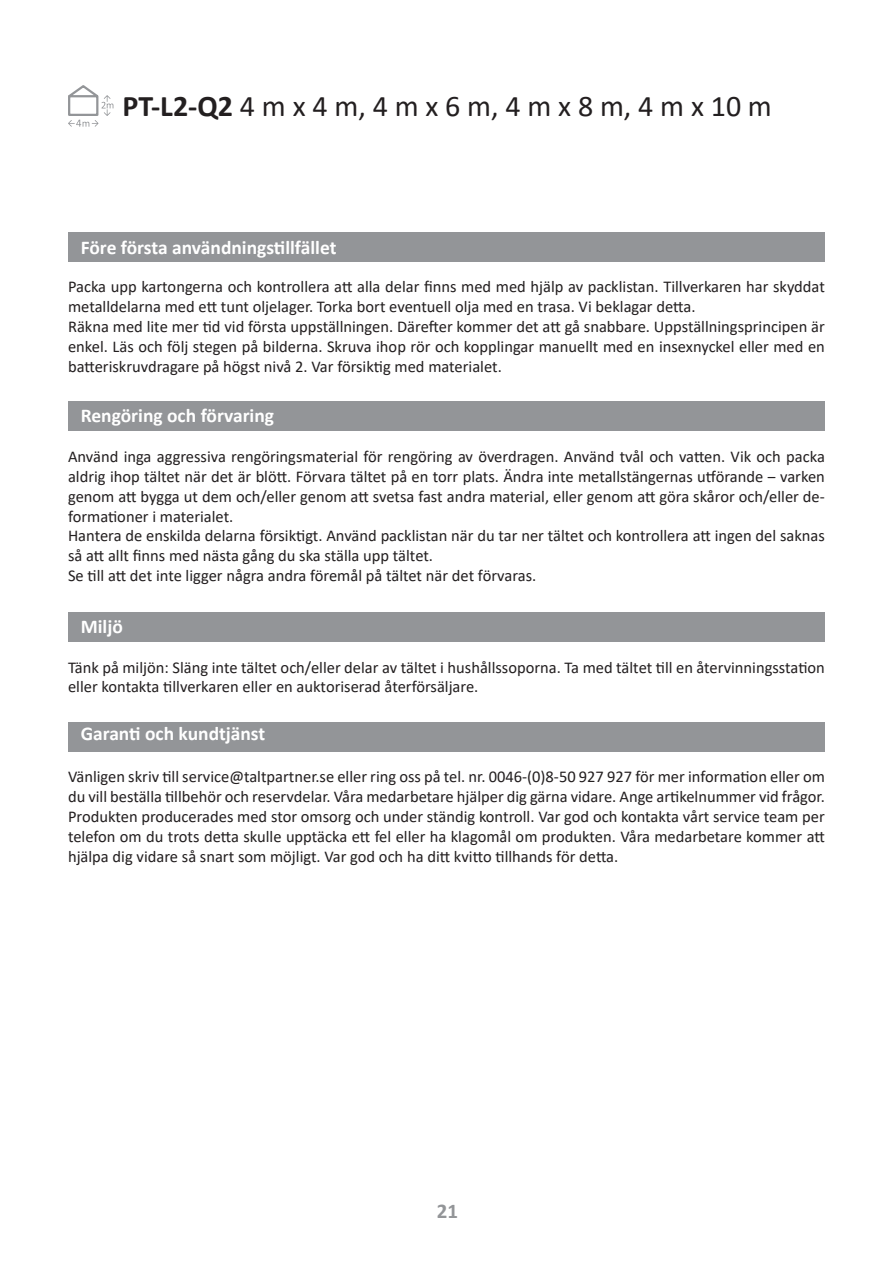
<style>
.page{position:relative;width:893px;height:1263px;background:#fff}
.page>*{position:absolute;margin:0;border:0;box-sizing:border-box;transform-origin:0 0}
.t1{font:30px "Calibri";color:#231f20}
.t2{font:700 21px "Calibri";color:#939598}
.t3{font:700 19.5px "Calibri";color:#fff}
.t4{font:16.5px/19.8px "Calibri";color:#231f20}
.s1{font-weight:700}
</style>
<div class="page">
<svg style="left:68px;top:85px;width:45px;height:42px"></svg>
<div style="left:68px;top:722px;width:757px;height:30px;background:#939598"></div>
<div style="left:68px;top:232px;width:757px;height:30px;background:#939598"></div>
<div style="left:68px;top:401px;width:757px;height:30px;background:#939598"></div>
<div style="left:68px;top:612px;width:757px;height:30px;background:#939598"></div>
<h1 class="t1" style="left:122px;top:97px;width:651px"><span class="s1">PT-L2-Q2</span> 4 m x 4 m, 4 m x 6 m, 4 m x 8 m, 4 m x 10 m</h1>
<p class="t3" style="left:81px;top:234px;width:257px">Före första användningstillfället</p>
<p class="t4" style="left:68px;top:277px;width:758px">Packa upp kartongerna och kontrollera att alla delar finns med med hjälp av packlistan. Tillverkaren har skyddat metalldelarna med ett tunt oljelager. Torka bort eventuell olja med en trasa. Vi beklagar detta.<br>Räkna med lite mer tid vid första uppställningen. Därefter kommer det att gå snabbare. Uppställningsprincipen är enkel. Läs och följ stegen på bilderna. Skruva ihop rör och kopplingar manuellt med en insexnyckel eller med en batteriskruvdragare på högst nivå 2. Var försiktig med materialet.</p>
<p class="t3" style="left:81px;top:402px;width:195px">Rengöring och förvaring</p>
<p class="t4" style="left:68px;top:446px;width:758px">Använd inga aggressiva rengöringsmaterial för rengöring av överdragen. Använd tvål och vatten. Vik och packa aldrig ihop tältet när det är blött. Förvara tältet på en torr plats. Ändra inte metallstängernas utförande ‒ varken genom att bygga ut dem och/eller genom att svetsa fast andra material, eller genom att göra skåror och/eller de&shy;formationer i materialet.<br>Hantera de enskilda delarna försiktigt. Använd packlistan när du tar ner tältet och kontrollera att ingen del saknas så att allt finns med nästa gång du ska ställa upp tältet.<br>Se till att det inte ligger några andra föremål på tältet när det förvaras.</p>
<p class="t3" style="left:81px;top:612px;width:44px">Miljö</p>
<p class="t4" style="left:68px;top:657px;width:758px">Tänk på miljön: Släng inte tältet och/eller delar av tältet i hushållssoporna. Ta med tältet till en återvinningsstation eller kontakta tillverkaren eller en auktoriserad återförsäljare.</p>
<p class="t3" style="left:81px;top:720px;width:186px">Garanti och kundtjänst</p>
<p class="t4" style="left:68px;top:766px;width:758px;text-align:justify">Vänligen skriv till service@taltpartner.se eller ring oss på tel. nr. 0046-(0)8-50 927 927 för mer information eller om du vill beställa tillbehör och reservdelar. Våra medarbetare hjälper dig gärna vidare. Ange artikelnummer vid frågor.<br>Produkten producerades med stor omsorg och under ständig kontroll. Var god och kontakta vårt service team per telefon om du trots detta skulle upptäcka ett fel eller ha klagomål om produkten. Våra medarbetare kommer att hjälpa dig vidare så snart som möjligt. Var god och ha ditt kvitto tillhands för detta.</p>
<p class="t2" style="left:437px;top:1203px;width:23px">21</p>
</div>
